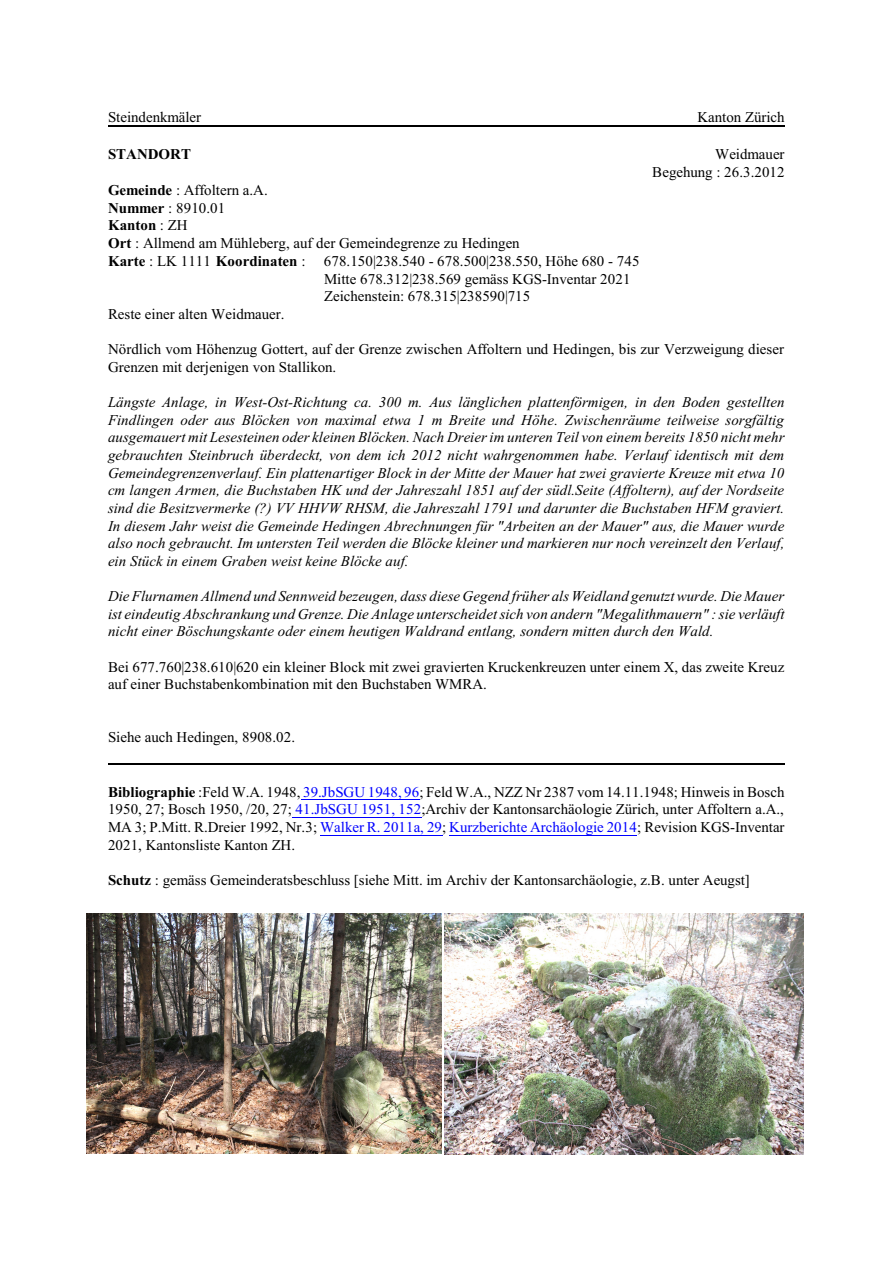
<style>
.page{position:relative;width:893px;height:1263px;background:#fff}
.page>*{position:absolute;margin:0;border:0;box-sizing:border-box;transform-origin:0 0}
.t1{font:italic 15px/17.7px "Times New Roman";color:#000;text-align:justify}
.t2{font:15px/17.7px "Times New Roman";color:#000}
.t3{font:700 15px "Times New Roman";color:#000}
.s1{font-weight:700}
.s2{font-weight:400}
.s3{color:#00f}
</style>
<div class="page">
<hr style="left:108px;top:125px;width:677px;height:2px;background:#000">
<hr style="left:301px;top:799px;width:119px;height:1px;background:#00f">
<hr style="left:292px;top:817px;width:129px;height:1px;background:#00f">
<hr style="left:320px;top:834px;width:122px;height:1px;background:#00f">
<hr style="left:449px;top:834px;width:188px;height:1px;background:#00f">
<hr style="left:108px;top:763px;width:677px;height:2px;background:#000">
<img style="left:86px;top:913px;width:355px;height:240px">
<img style="left:445px;top:913px;width:359px;height:241px">
<p class="t2" style="left:108px;top:110px;width:95px">Steindenkmäler</p>
<p class="t2" style="left:697px;top:110px;width:89px">Kanton Zürich</p>
<p class="t3" style="left:108px;top:149px;width:85px">STANDORT</p>
<p class="t2" style="left:652px;top:147px;width:134px;text-align:right">Weidmauer<br>Begehung : 26.3.2012</p>
<p class="t2" style="left:108px;top:182px;width:161px"><span class="s1">Gemeinde</span> : Affoltern a.A.</p>
<p class="t2" style="left:108px;top:200px;width:119px"><span class="s1">Nummer</span> : 8910.01</p>
<p class="t3" style="left:108px;top:220px;width:81px">Kanton <span class="s2">: ZH</span></p>
<p class="t2" style="left:108px;top:236px;width:413px"><span class="s1">Ort</span> : Allmend am Mühleberg, auf der Gemeindegrenze zu Hedingen</p>
<p class="t2" style="left:108px;top:254px;width:533px"><span class="s1">Karte</span> : LK 1111 <span class="s1">Koordinaten</span> : 678.150|238.540 - 678.500|238.550, Höhe 680 - 745</p>
<p class="t2" style="left:324px;top:271px;width:308px">Mitte 678.312|238.569 gemäss KGS-Inventar 2021</p>
<p class="t2" style="left:324px;top:289px;width:208px">Zeichenstein: 678.315|238590|715</p>
<p class="t2" style="left:108px;top:306px;width:178px">Reste einer alten Weidmauer.</p>
<p class="t2" style="left:108px;top:342px;width:677px">Nördlich vom Höhenzug Gottert, auf der Grenze zwischen Affoltern und Hedingen, bis zur Verzweigung dieser<br>Grenzen mit derjenigen von Stallikon.</p>
<p class="t1" style="left:108px;top:395px;width:678px">Längste Anlage, in West-Ost-Richtung ca. 300 m. Aus länglichen plattenförmigen, in den Boden gestellten Findlingen oder aus Blöcken von maximal etwa 1 m Breite und Höhe. Zwischenräume teilweise sorgfältig ausgemauert mit Lesesteinen oder kleinen Blöcken. Nach Dreier im unteren Teil von einem bereits 1850 nicht mehr gebrauchten Steinbruch überdeckt, von dem ich 2012 nicht wahrgenommen habe. Verlauf identisch mit dem Gemeindegrenzenverlauf. Ein plattenartiger Block in der Mitte der Mauer hat zwei gravierte Kreuze mit etwa 10 cm langen Armen, die Buchstaben HK und der Jahreszahl 1851 auf der südl.Seite (Affoltern), auf der Nordseite sind die Besitzvermerke (?) VV HHVW RHSM, die Jahreszahl 1791 und darunter die Buchstaben HFM graviert.<br>In diesem Jahr weist die Gemeinde Hedingen Abrechnungen für "Arbeiten an der Mauer" aus, die Mauer wurde also noch gebraucht. Im untersten Teil werden die Blöcke kleiner und markieren nur noch vereinzelt den Verlauf, ein Stück in einem Graben weist keine Blöcke auf.</p>
<p class="t1" style="left:108px;top:589px;width:678px">Die Flurnamen Allmend und Sennweid bezeugen, dass diese Gegend früher als Weidland genutzt wurde. Die Mauer ist eindeutig Abschrankung und Grenze. Die Anlage unterscheidet sich von andern "Megalithmauern" : sie verläuft nicht einer Böschungskante oder einem heutigen Waldrand entlang, sondern mitten durch den Wald.</p>
<p class="t2" style="left:108px;top:659px;width:678px">Bei 677.760|238.610|620 ein kleiner Block mit zwei gravierten Kruckenkreuzen unter einem X, das zweite Kreuz auf einer Buchstabenkombination mit den Buchstaben WMRA.</p>
<p class="t2" style="left:108px;top:730px;width:189px">Siehe auch Hedingen, 8908.02.</p>
<p class="t2" style="left:108px;top:784px;width:678px;text-align:justify"><span class="s1">Bibliographie</span> :Feld W.A. 1948, <span class="s3">39.JbSGU 1948, 96</span>; Feld W.A., NZZ Nr 2387 vom 14.11.1948; Hinweis in Bosch 1950, 27; Bosch 1950, /20, 27; <span class="s3">41.JbSGU 1951, 152</span>;Archiv der Kantonsarchäologie Zürich, unter Affoltern a.A., MA 3; P.Mitt. R.Dreier 1992, Nr.3; <span class="s3">Walker R. 2011a, 29</span>; <span class="s3">Kurzberichte Archäologie 2014</span>; Revision KGS-Inventar 2021, Kantonsliste Kanton ZH.</p>
<p class="t2" style="left:108px;top:873px;width:643px"><span class="s1">Schutz</span> : gemäss Gemeinderatsbeschluss [siehe Mitt. im Archiv der Kantonsarchäologie, z.B. unter Aeugst]</p>
</div>
